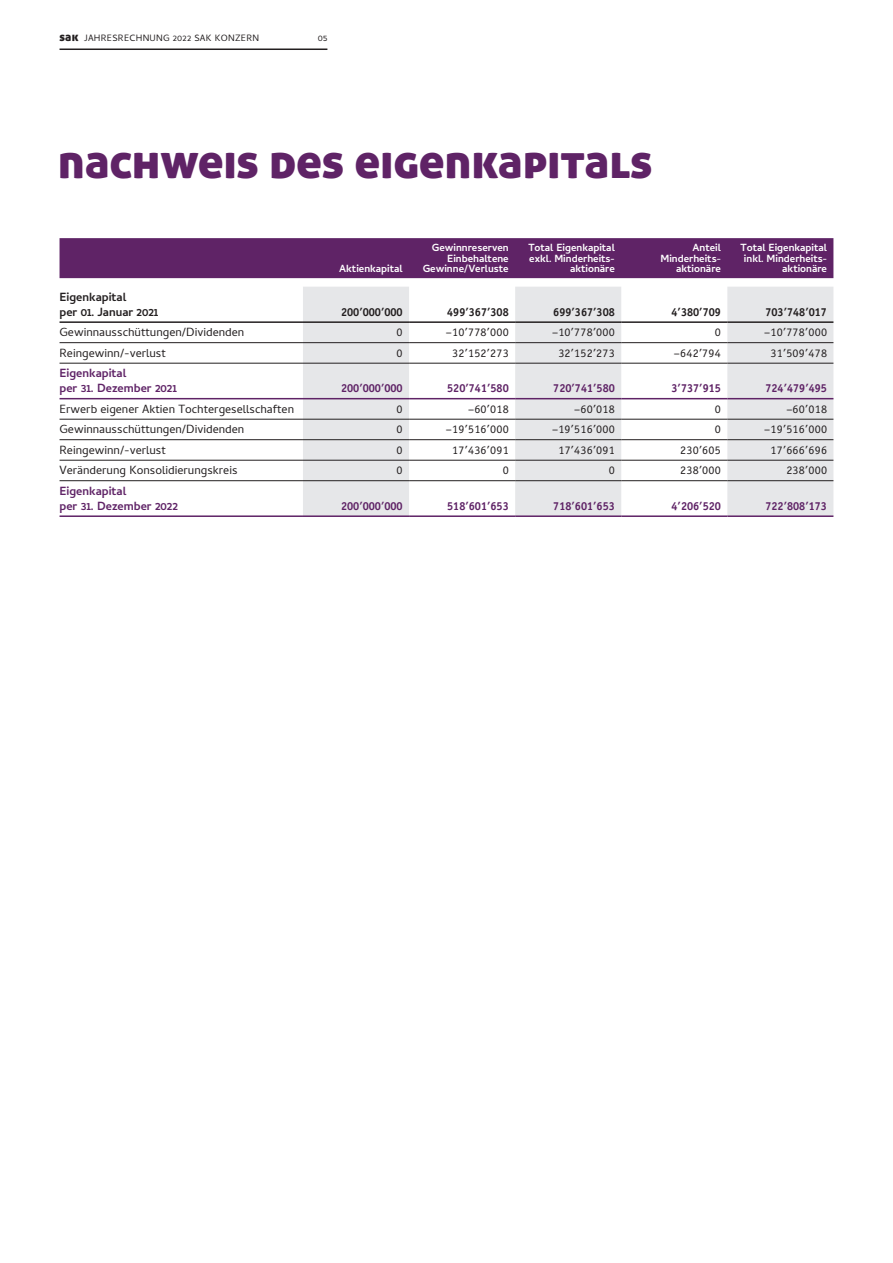
<style>
.page{position:relative;width:893px;height:1263px;background:#fff}
.page>*{position:absolute;margin:0;border:0;box-sizing:border-box;transform-origin:0 0}
.t1{font:48px "Aller Display";letter-spacing:-.005em;color:#5f2366}
.t2{font:12px "Cambay";color:#231f20}
.t3{font:700 12px/15px "Cambay";color:#5f2366}
.t4{font:700 12px/15px "Cambay";color:#231f20}
.t5{font:11.55px "Officina Sans ITC Pro";letter-spacing:.02em;color:#231f20;scale:1.05 1}
.t6{font:700 11.55px "Officina Sans ITC Pro";color:#5f2366}
.t7{font:700 11.55px "Officina Sans ITC Pro";color:#231f20}
.t8{font:700 10.5px/10.5px "Cambay";color:#fff;text-align:right}
.t9{font:9.3px "Cambay";letter-spacing:.03em;color:#231f20}
.s1{font-family:"Aller Display";font-size:12px}
</style>
<div class="page">
<div style="left:60px;top:238px;width:773px;height:40px;background:#5f2366"></div>
<svg style="left:303px;top:287px;width:530px;height:228px;fill:#e6e7e9"></svg>
<hr style="left:60px;top:342px;width:243px;height:1px;background:#231f20">
<hr style="left:303px;top:342px;width:106px;height:1px;background:#231f20">
<hr style="left:409px;top:342px;width:106px;height:1px;background:#231f20">
<hr style="left:515px;top:342px;width:106px;height:1px;background:#231f20">
<hr style="left:621px;top:342px;width:106px;height:1px;background:#231f20">
<hr style="left:727px;top:342px;width:106px;height:1px;background:#231f20">
<hr style="left:60px;top:363px;width:243px;height:1px;background:#231f20">
<hr style="left:303px;top:363px;width:106px;height:1px;background:#231f20">
<hr style="left:409px;top:363px;width:106px;height:1px;background:#231f20">
<hr style="left:515px;top:363px;width:106px;height:1px;background:#231f20">
<hr style="left:621px;top:363px;width:106px;height:1px;background:#231f20">
<hr style="left:727px;top:363px;width:106px;height:1px;background:#231f20">
<hr style="left:60px;top:419px;width:243px;height:1px;background:#231f20">
<hr style="left:303px;top:419px;width:106px;height:1px;background:#231f20">
<hr style="left:409px;top:419px;width:106px;height:1px;background:#231f20">
<hr style="left:515px;top:419px;width:106px;height:1px;background:#231f20">
<hr style="left:621px;top:419px;width:106px;height:1px;background:#231f20">
<hr style="left:727px;top:419px;width:106px;height:1px;background:#231f20">
<hr style="left:60px;top:439px;width:243px;height:1px;background:#231f20">
<hr style="left:303px;top:439px;width:106px;height:1px;background:#231f20">
<hr style="left:409px;top:439px;width:106px;height:1px;background:#231f20">
<hr style="left:515px;top:439px;width:106px;height:1px;background:#231f20">
<hr style="left:621px;top:439px;width:106px;height:1px;background:#231f20">
<hr style="left:727px;top:439px;width:106px;height:1px;background:#231f20">
<hr style="left:60px;top:460px;width:243px;height:1px;background:#231f20">
<hr style="left:303px;top:460px;width:106px;height:1px;background:#231f20">
<hr style="left:409px;top:460px;width:106px;height:1px;background:#231f20">
<hr style="left:515px;top:460px;width:106px;height:1px;background:#231f20">
<hr style="left:621px;top:460px;width:106px;height:1px;background:#231f20">
<hr style="left:727px;top:460px;width:106px;height:1px;background:#231f20">
<hr style="left:60px;top:480px;width:243px;height:1px;background:#231f20">
<hr style="left:303px;top:480px;width:106px;height:1px;background:#231f20">
<hr style="left:409px;top:480px;width:106px;height:1px;background:#231f20">
<hr style="left:515px;top:480px;width:106px;height:1px;background:#231f20">
<hr style="left:621px;top:480px;width:106px;height:1px;background:#231f20">
<hr style="left:727px;top:480px;width:106px;height:1px;background:#231f20">
<hr style="left:60px;top:321px;width:243px;height:2px;background:#231f20">
<hr style="left:303px;top:321px;width:106px;height:2px;background:#231f20">
<hr style="left:409px;top:321px;width:106px;height:2px;background:#231f20">
<hr style="left:515px;top:321px;width:106px;height:2px;background:#231f20">
<hr style="left:621px;top:321px;width:106px;height:2px;background:#231f20">
<hr style="left:727px;top:321px;width:106px;height:2px;background:#231f20">
<hr style="left:60px;top:398px;width:243px;height:1px;background:#5f2366">
<hr style="left:303px;top:398px;width:106px;height:1px;background:#5f2366">
<hr style="left:409px;top:398px;width:106px;height:1px;background:#5f2366">
<hr style="left:515px;top:398px;width:106px;height:1px;background:#5f2366">
<hr style="left:621px;top:398px;width:106px;height:1px;background:#5f2366">
<hr style="left:727px;top:398px;width:106px;height:1px;background:#5f2366">
<hr style="left:60px;top:515px;width:243px;height:2px;background:#5f2366">
<hr style="left:303px;top:515px;width:106px;height:2px;background:#5f2366">
<hr style="left:409px;top:515px;width:106px;height:2px;background:#5f2366">
<hr style="left:515px;top:515px;width:106px;height:2px;background:#5f2366">
<hr style="left:621px;top:515px;width:106px;height:2px;background:#5f2366">
<hr style="left:727px;top:515px;width:106px;height:2px;background:#5f2366">
<hr style="left:60px;top:49px;width:267px;height:1px;background:#231f20">
<p class="t9" style="left:60px;top:33px;width:201px"><span class="s1">sak</span> JAHRESRECHNUNG 2022 SAK KONZERN</p>
<p class="t9" style="left:318px;top:33px;width:11px">05</p>
<h1 class="t1" style="left:58px;top:131px;width:596px">nachweis des eigenkapitals</h1>
<p class="t4" style="left:60px;top:289px;width:100px">Eigenkapital<br>per 01. Januar 2021</p>
<p class="t8" style="left:339px;top:263px;width:65px">Aktienkapital</p>
<p class="t8" style="left:423px;top:242px;width:88px">Gewinnreserven<br>Einbehaltene<br>Gewinne/Verluste</p>
<p class="t8" style="left:528px;top:242px;width:88px">Total Eigenkapital exkl. Minderheits&shy;aktionäre</p>
<p class="t8" style="left:660px;top:242px;width:62px">Anteil<br>Minderheits&shy;aktionäre</p>
<p class="t8" style="left:741px;top:242px;width:88px">Total Eigenkapital inkl. Minderheits&shy;aktionäre</p>
<p class="t7" style="left:341px;top:305px;width:63px">200’000’000</p>
<p class="t7" style="left:447px;top:305px;width:63px">499’367’308</p>
<p class="t7" style="left:553px;top:305px;width:63px">699’367’308</p>
<p class="t7" style="left:671px;top:305px;width:51px">4’380’709</p>
<p class="t7" style="left:765px;top:305px;width:63px">703’748’017</p>
<p class="t2" style="left:60px;top:325px;width:186px">Gewinnausschüttungen/Dividenden</p>
<p class="t5" style="left:397px;top:326px;width:7px">0</p>
<p class="t5" style="left:446px;top:326px;width:61px">–10’778’000</p>
<p class="t5" style="left:552px;top:326px;width:61px">–10’778’000</p>
<p class="t5" style="left:715px;top:326px;width:7px">0</p>
<p class="t5" style="left:764px;top:326px;width:61px">–10’778’000</p>
<p class="t2" style="left:60px;top:346px;width:108px">Reingewinn/-verlust</p>
<p class="t5" style="left:397px;top:346px;width:7px">0</p>
<p class="t5" style="left:452px;top:346px;width:55px">32’152’273</p>
<p class="t5" style="left:558px;top:346px;width:55px">32’152’273</p>
<p class="t5" style="left:674px;top:346px;width:46px">–642’794</p>
<p class="t5" style="left:770px;top:346px;width:55px">31’509’478</p>
<p class="t3" style="left:60px;top:366px;width:119px">Eigenkapital<br>per 31. Dezember 2021</p>
<p class="t6" style="left:341px;top:381px;width:63px">200’000’000</p>
<p class="t6" style="left:447px;top:381px;width:63px">520’741’580</p>
<p class="t6" style="left:553px;top:381px;width:63px">720’741’580</p>
<p class="t6" style="left:671px;top:381px;width:51px">3’737’915</p>
<p class="t6" style="left:765px;top:381px;width:63px">724’479’495</p>
<p class="t2" style="left:60px;top:402px;width:236px">Erwerb eigener Aktien Tochtergesellschaften</p>
<p class="t5" style="left:397px;top:402px;width:7px">0</p>
<p class="t5" style="left:468px;top:402px;width:40px">–60’018</p>
<p class="t5" style="left:574px;top:402px;width:40px">–60’018</p>
<p class="t5" style="left:715px;top:402px;width:7px">0</p>
<p class="t5" style="left:786px;top:402px;width:40px">–60’018</p>
<p class="t2" style="left:60px;top:422px;width:186px">Gewinnausschüttungen/Dividenden</p>
<p class="t5" style="left:397px;top:423px;width:7px">0</p>
<p class="t5" style="left:446px;top:423px;width:61px">–19’516’000</p>
<p class="t5" style="left:552px;top:423px;width:61px">–19’516’000</p>
<p class="t5" style="left:715px;top:423px;width:7px">0</p>
<p class="t5" style="left:764px;top:423px;width:61px">–19’516’000</p>
<p class="t2" style="left:60px;top:443px;width:108px">Reingewinn/-verlust</p>
<p class="t5" style="left:397px;top:443px;width:7px">0</p>
<p class="t5" style="left:452px;top:443px;width:55px">17’436’091</p>
<p class="t5" style="left:558px;top:443px;width:55px">17’436’091</p>
<p class="t5" style="left:680px;top:443px;width:40px">230’605</p>
<p class="t5" style="left:770px;top:443px;width:55px">17’666’696</p>
<p class="t2" style="left:60px;top:463px;width:180px">Veränderung Konsolidierungskreis</p>
<p class="t5" style="left:397px;top:464px;width:7px">0</p>
<p class="t5" style="left:503px;top:464px;width:7px">0</p>
<p class="t5" style="left:609px;top:464px;width:7px">0</p>
<p class="t5" style="left:680px;top:464px;width:40px">238’000</p>
<p class="t5" style="left:786px;top:464px;width:40px">238’000</p>
<p class="t3" style="left:60px;top:483px;width:120px">Eigenkapital<br>per 31. Dezember 2022</p>
<p class="t6" style="left:341px;top:499px;width:63px">200’000’000</p>
<p class="t6" style="left:447px;top:499px;width:63px">518’601’653</p>
<p class="t6" style="left:553px;top:499px;width:63px">718’601’653</p>
<p class="t6" style="left:671px;top:499px;width:51px">4’206’520</p>
<p class="t6" style="left:765px;top:499px;width:63px">722’808’173</p>
</div>
